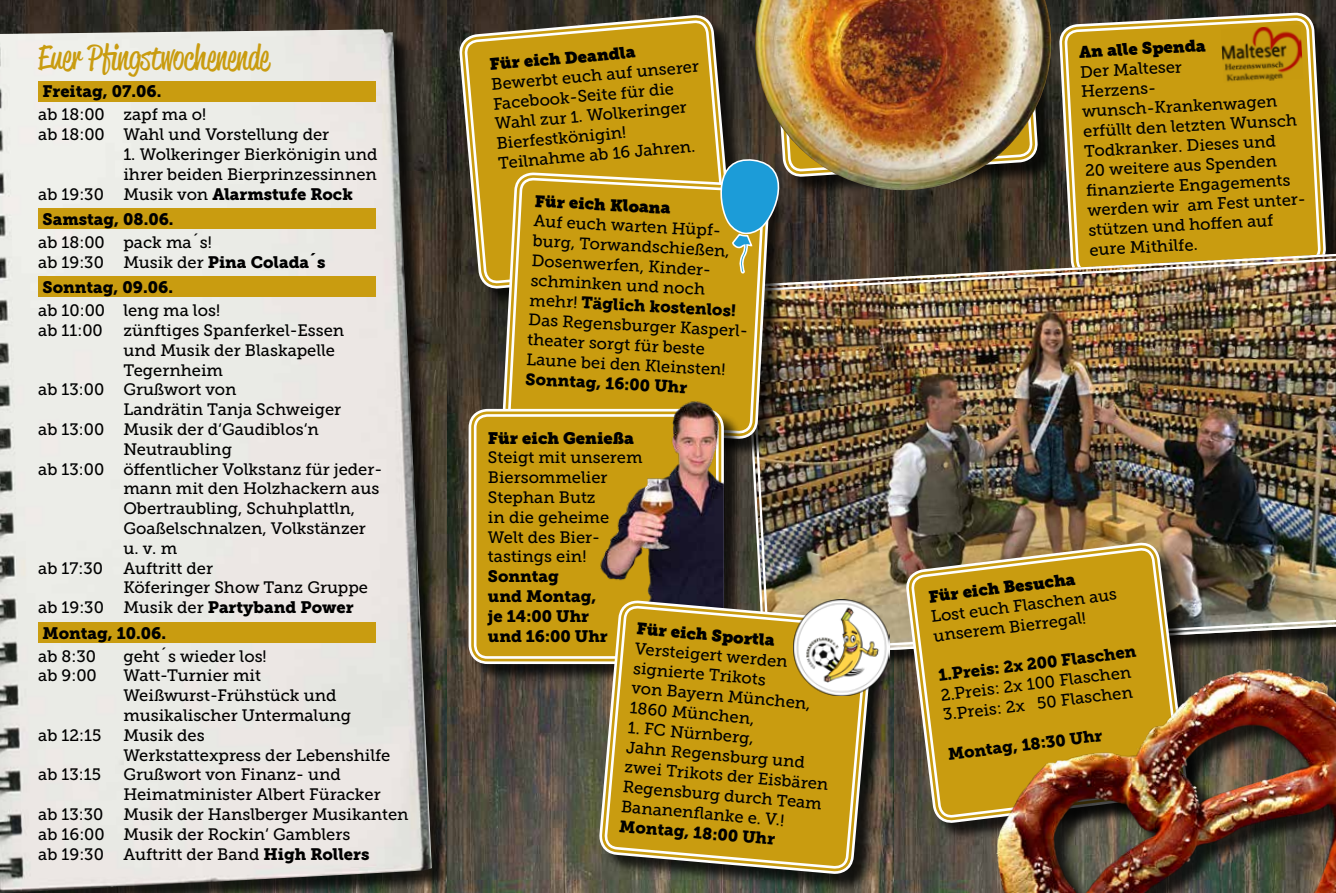
<style>
.page{position:relative;width:1336px;height:893px;background:#fff}
.page>*{position:absolute;margin:0;border:0;box-sizing:border-box;transform-origin:0 0}
.t1{font:34.2px "Reklame Script";color:#c99c10}
.t2{font:16.5px/19.8px "Museo Slab 500";color:#000}
.t3{font:16.5px/19.8px "Museo Slab 900";color:#000}
.t4{font:16.5px "Museo Slab";color:#000}
.s1{font-family:"Museo Slab 900"}
.s2{font-family:"Museo Slab 500"}
</style>
<div class="page">
<img style="left:0;top:0;width:1335px;height:893px">
<div style="left:1061px;top:15px;width:274px;height:283px;background:#000;opacity:.75"></div>
<svg style="left:1059px;top:13px;width:265px;height:238px"></svg>
<svg style="left:1065px;top:19px;width:254px;height:232px"></svg>
<svg style="left:459px;top:15px;width:253px;height:273px"></svg>
<svg style="left:465px;top:21px;width:247px;height:262px"></svg>
<img style="left:747px;top:255px;width:588px;height:398px">
<div style="left:0;top:32px;width:451px;height:861px;background:#000;opacity:.75"></div>
<img style="left:0;top:29px;width:432px;height:864px">
<div style="left:505px;top:175px;width:283px;height:283px;background:#000;opacity:.75"></div>
<svg style="left:501px;top:171px;width:269px;height:269px"></svg>
<svg style="left:506px;top:176px;width:259px;height:259px"></svg>
<div style="left:471px;top:411px;width:272px;height:273px;background:#000;opacity:.75"></div>
<div style="left:470px;top:410px;width:252px;height:253px;background:#c99c10;border-radius:18px"></div>
<div style="left:468px;top:409px;width:255px;height:255px;border:3px solid #fff;border-radius:18px"></div>
<div style="left:474px;top:414px;width:244px;height:245px;border:3px solid #fff;border-radius:12px"></div>
<img style="left:593px;top:395px;width:130px;height:204px">
<div style="left:601px;top:603px;width:290px;height:290px;background:#000;opacity:.75"></div>
<svg style="left:598px;top:599px;width:276px;height:277px"></svg>
<svg style="left:603px;top:604px;width:265px;height:266px"></svg>
<div style="left:908px;top:545px;width:297px;height:297px;background:#000;opacity:.75"></div>
<img style="left:905px;top:543px;width:281px;height:280px">
<svg style="left:911px;top:548px;width:269px;height:269px"></svg>
<img style="left:1036px;top:0;width:19px;height:195px">
<img style="left:793px;top:599px;width:96px;height:96px">
<img style="left:949px;top:666px;width:386px;height:227px">
<img style="left:1220px;top:25px;width:82px;height:58px">
<div style="left:38px;top:81px;width:338px;height:21px;background:#c99c10"></div>
<div style="left:38px;top:208px;width:338px;height:21px;background:#c99c10"></div>
<div style="left:38px;top:276px;width:338px;height:21px;background:#c99c10"></div>
<div style="left:38px;top:622px;width:338px;height:21px;background:#c99c10"></div>
<img style="left:712px;top:0;width:324px;height:275px">
<h1 class="t1" style="left:38px;top:34px;width:232px">Euer Pfingstwochenende</h1>
<p class="t3" style="left:43px;top:82px;width:120px">Freitag, 07.06.</p>
<p class="t2" style="left:38px;top:105px;width:292px">ab 18:00 zapf ma o!<br>ab 18:00 Wahl und Vorstellung der</p>
<p class="t2" style="left:123px;top:144px;width:256px">1. Wolkeringer Bierkönigin und</p>
<p class="t2" style="left:123px;top:164px;width:255px">ihrer beiden Bierprinzessinnen</p>
<p class="t2" style="left:38px;top:184px;width:316px">ab 19:30 Musik von <span class="s1">Alarmstufe Rock</span></p>
<p class="t3" style="left:43px;top:209px;width:133px">Samstag, 08.06.</p>
<p class="t2" style="left:38px;top:232px;width:289px">ab 18:00 pack ma´s!<br>ab 19:30 Musik der <span class="s1">Pina Colada´s</span></p>
<p class="t3" style="left:43px;top:278px;width:132px">Sonntag, 09.06.</p>
<p class="t2" style="left:38px;top:301px;width:183px">ab 10:00 leng ma los!</p>
<p class="t2" style="left:38px;top:320px;width:307px">ab 11:00 zünftiges Spanferkel-Essen</p>
<p class="t2" style="left:123px;top:340px;width:213px">und Musik der Blaskapelle</p>
<p class="t2" style="left:123px;top:360px;width:101px">Tegernheim</p>
<p class="t2" style="left:38px;top:380px;width:200px">ab 13:00 Grußwort von</p>
<p class="t2" style="left:123px;top:400px;width:219px">Landrätin Tanja Schweiger</p>
<p class="t2" style="left:38px;top:419px;width:282px">ab 13:00 Musik der d‘Gaudiblos‘n</p>
<p class="t2" style="left:123px;top:439px;width:110px">Neutraubling</p>
<p class="t2" style="left:38px;top:459px;width:345px">ab 13:00 öffentlicher Volkstanz für jeder-</p>
<p class="t2" style="left:123px;top:479px;width:257px">mann mit den Holzhackern aus</p>
<p class="t2" style="left:123px;top:499px;width:233px">Obertraubling, Schuhplattln,</p>
<p class="t2" style="left:123px;top:518px;width:244px">Goaßelschnalzen, Volkstänzer</p>
<p class="t2" style="left:123px;top:538px;width:55px">u. v. m</p>
<p class="t2" style="left:38px;top:558px;width:176px">ab 17:30 Auftritt der</p>
<p class="t2" style="left:123px;top:578px;width:246px">Köferinger Show Tanz Gruppe</p>
<p class="t2" style="left:38px;top:598px;width:317px">ab 19:30 Musik der <span class="s1">Partyband Power</span></p>
<p class="t3" style="left:43px;top:623px;width:125px">Montag, 10.06.</p>
<p class="t2" style="left:38px;top:646px;width:59px">ab 8:30</p>
<p class="t2" style="left:123px;top:646px;width:145px">geht´s wieder los!</p>
<p class="t2" style="left:38px;top:666px;width:60px">ab 9:00</p>
<p class="t2" style="left:123px;top:666px;width:229px">Watt-Turnier mit<br>Weißwurst-Frühstück und musikalischer Untermalung</p>
<p class="t2" style="left:38px;top:725px;width:65px">ab 12:15</p>
<p class="t2" style="left:123px;top:725px;width:268px">Musik des<br>Werkstattexpress der Lebenshilfe</p>
<p class="t2" style="left:38px;top:765px;width:64px">ab 13:15</p>
<p class="t2" style="left:123px;top:765px;width:219px">Grußwort von Finanz- und</p>
<p class="t2" style="left:123px;top:785px;width:259px">Heimatminister Albert Füracker</p>
<p class="t2" style="left:38px;top:804px;width:372px">ab 13:30 Musik der Hanslberger Musikanten</p>
<p class="t2" style="left:38px;top:824px;width:313px">ab 16:00 Musik der Rockin‘ Gamblers</p>
<p class="t2" style="left:38px;top:844px;width:332px">ab 19:30 Auftritt der Band <span class="s1">High Rollers</span></p>
<p class="t4" style="left:489px;top:55px;width:148px;rotate:-5deg">Für eich Deandla</p>
<p class="t2" style="left:490px;top:75px;width:210px;rotate:-5deg">Bewerbt euch auf unserer<br>Facebook-Seite für die<br>Wahl zur 1. Wolkeringer<br>Bierfestkönigin!<br>Teilnahme ab 16 Jahren.</p>
<p class="t4" style="left:535px;top:191px;width:137px;rotate:3deg">Für eich Kloana</p>
<p class="t2" style="left:534px;top:211px;width:199px;rotate:3deg">Auf euch warten Hüpf&shy;burg, Torwandschießen,<br>Dosenwerfen, Kinder&shy;schminken und noch</p>
<p class="t3" style="left:530px;top:290px;width:208px;rotate:3deg"><span class="s2">mehr!</span> Täglich kostenlos!</p>
<p class="t2" style="left:529px;top:310px;width:221px;rotate:3deg">Das Regensburger Kasperl&shy;theater sorgt für beste<br>Laune bei den Kleinsten!</p>
<p class="t3" style="left:526px;top:369px;width:163px;rotate:3deg">Sonntag, 16:00 Uhr</p>
<p class="t4" style="left:488px;top:428px;width:147px">Für eich Genießa</p>
<p class="t2" style="left:488px;top:448px;width:156px">Steigt mit unserem<br>Biersommelier<br>Stephan Butz<br>in die geheime<br>Welt des Bier&shy;tastings ein!</p>
<p class="t3" style="left:488px;top:567px;width:121px">Sonntag<br>und Montag, je 14:00 Uhr und 16:00 Uhr</p>
<p class="t4" style="left:637px;top:619px;width:140px;rotate:5deg">Für eich Sportla</p>
<p class="t2" style="left:635px;top:638px;width:181px;rotate:5deg">Versteigert werden signierte Trikots<br>von Bayern München,<br>1860 München,</p>
<p class="t2" style="left:629px;top:717px;width:206px;rotate:5deg">1. FC Nürnberg,<br>Jahn Regensburg und zwei Trikots der Eisbären<br>Regensburg durch Team<br>Bananenfl anke e. V.!</p>
<p class="t3" style="left:620px;top:816px;width:158px;rotate:5deg">Montag, 18:00 Uhr</p>
<p class="t4" style="left:1078px;top:42px;width:128px;rotate:-3deg">An alle Spenda</p>
<p class="t2" style="left:1079px;top:62px;width:220px;rotate:-3deg">Der Malteser<br>Herzens&shy;wunsch-Krankenwagen erfüllt den letzten Wunsch<br>Todkranker. Dieses und<br>20 weitere aus Spenden<br>fi nanzierte Engagements werden wir am Fest unter&shy;stützen und hoff en auf eure Mithilfe.</p>
<p class="t4" style="left:927px;top:587px;width:149px;rotate:-7deg">Für eich Besucha</p>
<p class="t2" style="left:929px;top:607px;width:189px;rotate:-7deg">Lost euch Flaschen aus unserem Bierregal!</p>
<p class="t3" style="left:937px;top:666px;width:201px;rotate:-7deg">1.Preis: 2x 200 Flaschen</p>
<p class="t2" style="left:939px;top:685px;width:193px;rotate:-7deg">2.Preis: 2x 100 Flaschen<br>3.Preis: 2x 50 Flaschen</p>
<p class="t3" style="left:946px;top:744px;width:157px;rotate:-7deg">Montag, 18:30 Uhr</p>
</div>
